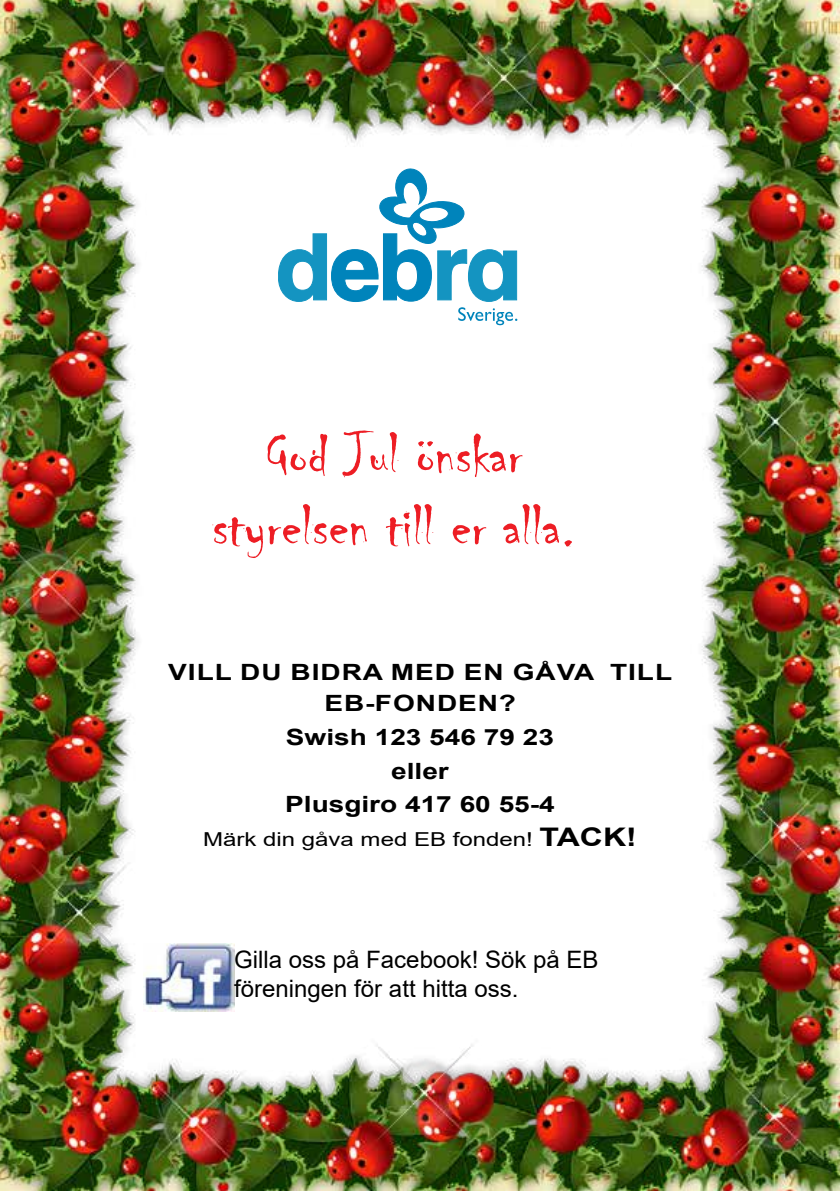
<style>
.page{position:relative;width:840px;height:1191px;background:#fff}
.page>*{position:absolute;margin:0;border:0;box-sizing:border-box;transform-origin:0 0}
.t1{font:60px/72px "Chiller";color:#ed1d24;text-align:center}
.t2{font:24px/28.8px "Arial";color:#000}
.t3{font:700 22.4px "Arial";color:#000;scale:1.25 1}
.t4{font:700 22.4px/31.6px "Arial";letter-spacing:.035em;color:#000;scale:1.25 1}
.t5{font:19.2px "Arial";color:#000;scale:1.25 1}
.s1{font-weight:700;font-size:25.6px}
</style>
<div class="page">
<img style="left:0;top:0;width:839px;height:1191px">
<svg style="left:278px;top:169px;width:239px;height:156px"></svg>
<img style="left:144px;top:943px;width:90px;height:68px">
<h1 class="t1" style="left:212px;top:420px;width:364px">God Jul önskar styrelsen till er alla.</h1>
<p class="t4" style="left:324px;top:656px;width:255px;text-indent:38px">A MED EN GÅVA TILL<br>EB-FOND</p>
<p class="t3" style="left:168px;top:656px;width:129px">VILL DU BIDR</p>
<p class="t3" style="left:458px;top:687px;width:48px">EN?</p>
<p class="t3" style="left:286px;top:721px;width:216px">SWISH 123 546 79 23</p>
<p class="t3" style="left:391px;top:755px;width:48px">ELLER</p>
<p class="t3" style="left:285px;top:788px;width:217px">PLUSGIRO 417 60 55-4</p>
<p class="t5" style="left:203px;top:826px;width:348px">Märk din gåva med EB fonden! <span class="s1">TACK!</span></p>
<p class="t2" style="left:234px;top:945px;width:366px">Gilla oss på Facebook! Sök på EB föreningen för att hitta oss.</p>
</div>
